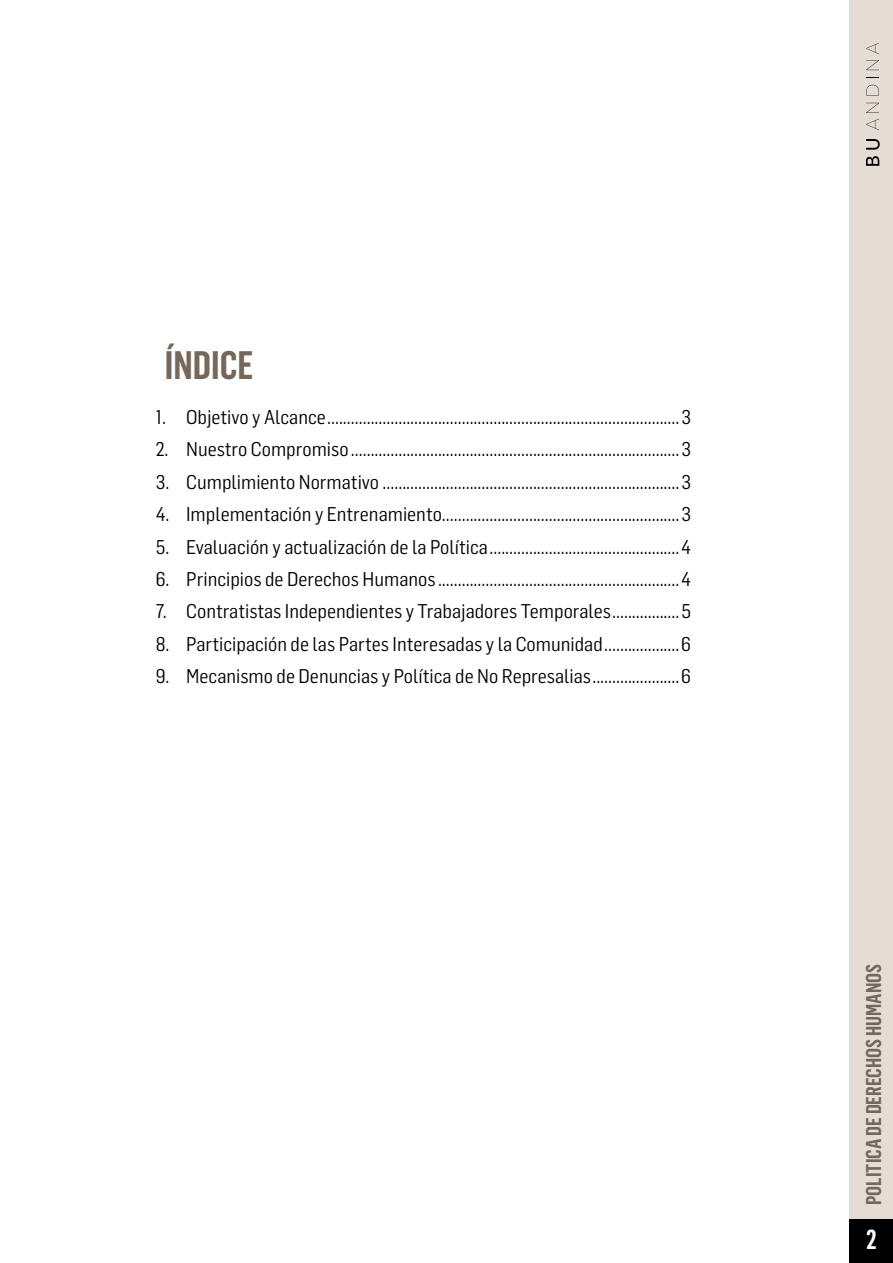
<style>
.page{position:relative;width:893px;height:1263px;background:#fff}
.page>*{position:absolute;margin:0;border:0;box-sizing:border-box;transform-origin:0 0}
.t1{font:600 39px "Flama Condensed";color:#75675a}
.t2{font:600 27px "Flama Condensed";color:#fff}
.t3{font:600 21px "Flama Condensed";color:#75675a}
.t4{font:19.5px "Flama Semicondensed";color:#000}
</style>
<div class="page">
<div style="left:850px;top:0;width:43px;height:1263px;background:#e5dcd6"></div>
<div style="left:850px;top:1219px;width:43px;height:44px;background:#000"></div>
<svg style="left:866px;top:156px;width:13px;height:10px"></svg>
<svg style="left:866px;top:139px;width:14px;height:11px"></svg>
<svg style="left:866px;top:119px;width:13px;height:11px"></svg>
<svg style="left:866px;top:103px;width:13px;height:10px"></svg>
<svg style="left:866px;top:85px;width:13px;height:10px"></svg>
<svg style="left:866px;top:60px;width:13px;height:10px"></svg>
<svg style="left:866px;top:43px;width:13px;height:11px"></svg>
<h1 class="t1" style="left:165px;top:341px;width:90px">ÍNDICE</h1>
<p class="t4" style="left:156px;top:404px;width:537px">1. Objetivo y Alcance.........................................................................................3</p>
<p class="t4" style="left:156px;top:437px;width:537px">2. Nuestro Compromiso ...................................................................................3</p>
<p class="t4" style="left:156px;top:469px;width:537px">3. Cumplimiento Normativo ...........................................................................3</p>
<p class="t4" style="left:156px;top:502px;width:537px">4. Implementación y Entrenamiento............................................................3</p>
<p class="t4" style="left:156px;top:534px;width:537px">5. Evaluación y actualización de la Política................................................4</p>
<p class="t4" style="left:156px;top:566px;width:537px">6. Principios de Derechos Humanos .............................................................4</p>
<p class="t4" style="left:156px;top:599px;width:537px">7. Contratistas Independientes y Trabajadores Temporales.................5</p>
<p class="t4" style="left:156px;top:631px;width:537px">8. Participación de las Partes Interesadas y la Comunidad...................6</p>
<p class="t4" style="left:156px;top:664px;width:537px">9. Mecanismo de Denuncias y Política de No Represalias......................6</p>
<p class="t3" style="left:860px;top:1205px;width:242px;rotate:-90deg">POLITICA DE DERECHOS HUMANOS</p>
<h2 class="t2" style="left:866px;top:1222px;width:12px">2</h2>
</div>
